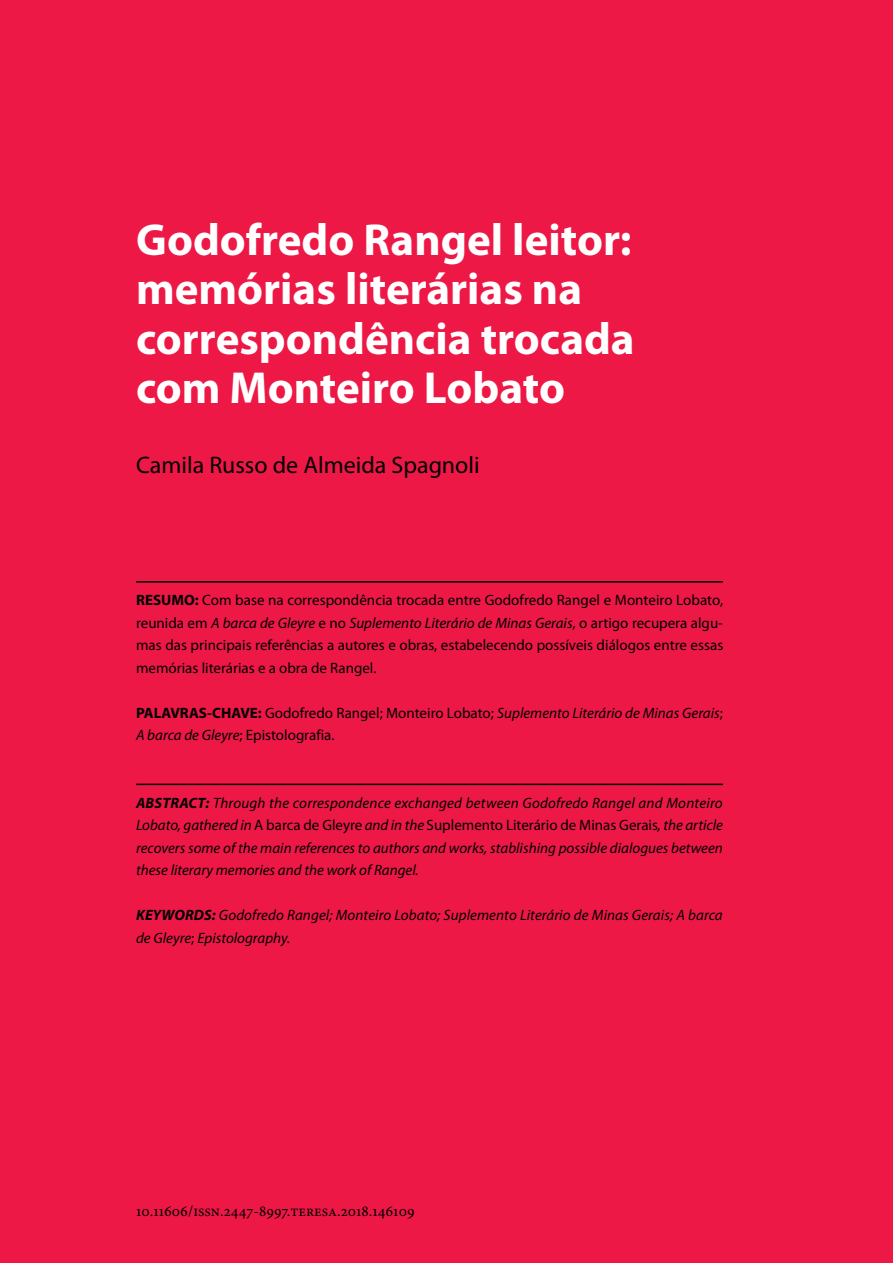
<style>
.page{position:relative;width:893px;height:1263px;background:#ed1846}
.page>*{position:absolute;margin:0;border:0;box-sizing:border-box;transform-origin:0 0}
.t1{font:700 45px/49.5px "Myriad Pro";color:#fff}
.t2{font:24px "Myriad Pro";color:#000}
.t3{font:15.75px "Minion Pro";color:#000}
.t4{font:italic 15px/22.5px "Myriad Pro";color:#000;text-align:justify}
.t5{font:15px/22.5px "Myriad Pro";color:#000;text-align:justify}
.s1{font-weight:700}
.s2{font-style:italic}
.s3{font-style:normal}
</style>
<div class="page">
<hr style="left:136px;top:581px;width:587px;height:2px;background:#000">
<hr style="left:136px;top:784px;width:587px;height:1px;background:#000">
<h1 class="t1" style="left:136px;top:216px;width:500px">Godofredo Rangel leitor: memórias literárias na correspondência trocada com Monteiro Lobato</h1>
<h2 class="t2" style="left:136px;top:451px;width:345px">Camila Russo de Almeida Spagnoli</h2>
<p class="t5" style="left:136px;top:589px;width:589px"><span class="s1">RESUMO:</span> Com base na correspondência trocada entre Godofredo Rangel e Monteiro Lobato, reunida em <span class="s2">A barca de Gleyre</span> e no <span class="s2">Suplemento Literário de Minas Gerais</span>, o artigo recupera algu&shy;mas das principais referências a autores e obras, estabelecendo possíveis diálogos entre essas memórias literárias e a obra de Rangel.</p>
<p class="t5" style="left:136px;top:702px;width:588px"><span class="s1">PALAVRAS-CHAVE:</span> Godofredo Rangel; Monteiro Lobato; <span class="s2">Suplemento Literário de Minas Gerais</span>;<br><span class="s2">A barca de Gleyre</span>; Epistolografia.</p>
<p class="t4" style="left:136px;top:792px;width:588px"><span class="s1">ABSTRACT:</span> Through the correspondence exchanged between Godofredo Rangel and Monteiro Lobato, gathered in <span class="s3">A barca de Gleyre</span> and in the <span class="s3">Suplemento Literário de Minas Gerais</span>, the article recovers some of the main references to authors and works, stablishing possible dialogues between these literary memories and the work of Rangel.</p>
<p class="t4" style="left:136px;top:904px;width:588px"><span class="s1">KEYWORDS:</span> Godofredo Rangel; Monteiro Lobato; Suplemento Literário de Minas Gerais; A barca de Gleyre<span class="s3">;</span> Epistolography.</p>
<p class="t3" style="left:136px;top:1200px;width:280px">10.11606/issn.2447-8997.teresa.2018.146109</p>
</div>
